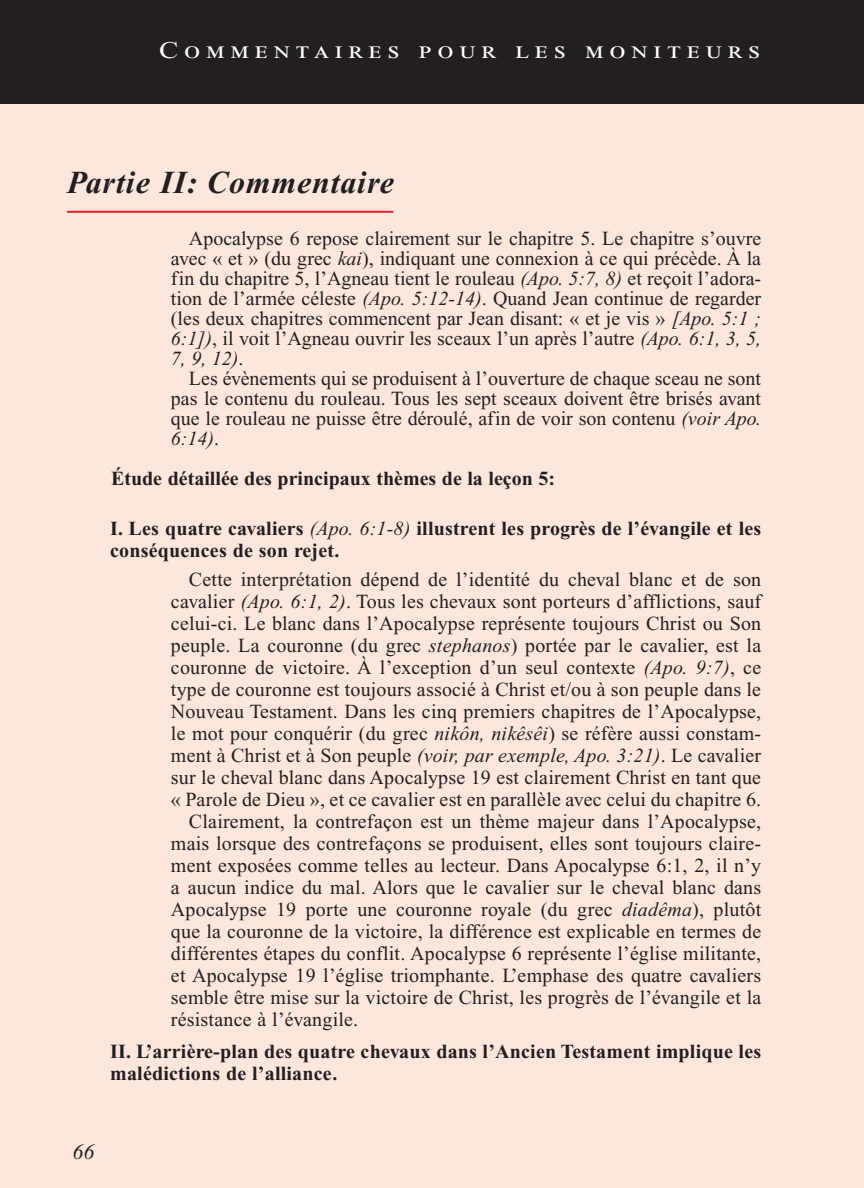
<style>
.page{position:relative;width:864px;height:1188px;background:#fff}
.page>*{position:absolute;margin:0;border:0;box-sizing:border-box;transform-origin:0 0}
.Main_Head_Teachers_C{font:italic 700 32px "Times New Roman PS Std";letter-spacing:.025em;color:#231f20}
.t1{font:24px "Times New Roman PS Std";letter-spacing:.2em;color:#fff;scale:1.2 1}
.t2{font:italic 22px "Times New Roman PS Std";color:#231f20}
.Bulleted_Points1{font:20px/22px "Times New Roman PS Std";letter-spacing:.01em;color:#231f20;text-align:justify}
.First_Line_Space_Tea{font:20px/20px "Times New Roman PS Std";color:#231f20;text-align:justify}
.Bulleted_Points1-2{font:700 20px/22px "Times New Roman PS Std";letter-spacing:.01em;color:#231f20}
.First_Line_Space_Tea-2{font:700 20px "Times New Roman PS Std";color:#231f20}
.s1{font-style:italic}
.s2{font-weight:400;font-style:italic}
</style>
<div class="page">
<div style="left:0;top:100px;width:864px;height:1088px;background:#fde7dc"></div>
<div style="left:0;top:0;width:864px;height:104px;background:#231f20"></div>
<hr style="left:67px;top:211px;width:326px;height:2px;background:#ee1d23">
<p class="t1" style="left:159px;top:36px;width:502px">Commentaires pour les moniteurs</p>
<p class="Main_Head_Teachers_C" style="left:67px;top:165px;width:328px">Partie II: Commentaire</p>
<p class="First_Line_Space_Tea" style="left:171px;top:229px;width:592px;text-indent:18px">Apocalypse 6 repose clairement sur le chapitre 5. Le chapitre s’ouvre avec « et » (du grec <span class="s1">kai</span>), indiquant une connexion à ce qui précède. À la fin du chapitre 5, l’Agneau tient le rouleau <span class="s1">(Apo. 5:7, 8)</span> et reçoit l’adora&shy;tion de l’armée céleste <span class="s1">(Apo. 5:12-14)</span>. Quand Jean continue de regarder (les deux chapitres commencent par Jean disant: « et je vis » <span class="s1">[Apo. 5:1 ; 6:1])</span>, il voit l’Agneau ouvrir les sceaux l’un après l’autre <span class="s1">(Apo. 6:1, 3, 5, 7, 9, 12)</span>.</p>
<p class="First_Line_Space_Tea" style="left:171px;top:369px;width:592px;text-indent:18px">Les évènements qui se produisent à l’ouverture de chaque sceau ne sont pas le contenu du rouleau. Tous les sept sceaux doivent être brisés avant que le rouleau ne puisse être déroulé, afin de voir son contenu <span class="s1">(voir Apo.<br>6:14)</span>.</p>
<p class="First_Line_Space_Tea-2" style="left:111px;top:467px;width:445px">Étude détaillée des principaux thèmes de la leçon 5:</p>
<p class="Bulleted_Points1-2" style="left:110px;top:517px;width:653px">I. Les quatre cavaliers <span class="s2">(Apo. 6:1-8)</span> illustrent les progrès de l’évangile et les conséquences de son rejet.</p>
<p class="Bulleted_Points1" style="left:171px;top:568px;width:592px;text-indent:18px">Cette interprétation dépend de l’identité du cheval blanc et de son cavalier <span class="s1">(Apo. 6:1, 2)</span>. Tous les chevaux sont porteurs d’afflictions, sauf celui-ci. Le blanc dans l’Apocalypse représente toujours Christ ou Son peuple. La couronne (du grec <span class="s1">stephanos</span>) portée par le cavalier, est la couronne de victoire. À l’exception d’un seul contexte <span class="s1">(Apo. 9:7)</span>, ce type de couronne est toujours associé à Christ et/ou à son peuple dans le Nouveau Testament. Dans les cinq premiers chapitres de l’Apocalypse, le mot pour conquérir (du grec <span class="s1">nikôn, nikêsêi</span>) se réfère aussi constam&shy;ment à Christ et à Son peuple <span class="s1">(voir, par exemple, Apo. 3:21)</span>. Le cavalier sur le cheval blanc dans Apocalypse 19 est clairement Christ en tant que « Parole de Dieu », et ce cavalier est en parallèle avec celui du chapitre 6.</p>
<p class="Bulleted_Points1" style="left:171px;top:810px;width:592px;text-indent:18px">Clairement, la contrefaçon est un thème majeur dans l’Apocalypse, mais lorsque des contrefaçons se produisent, elles sont toujours claire&shy;ment exposées comme telles au lecteur. Dans Apocalypse 6:1, 2, il n’y a aucun indice du mal. Alors que le cavalier sur le cheval blanc dans Apocalypse 19 porte une couronne royale (du grec <span class="s1">diadêma</span>), plutôt que la couronne de la victoire, la différence est explicable en termes de différentes étapes du conflit. Apocalypse 6 représente l’église militante, et Apocalypse 19 l’église triomphante. L’emphase des quatre cavaliers semble être mise sur la victoire de Christ, les progrès de l’évangile et la résistance à l’évangile.</p>
<p class="Bulleted_Points1-2" style="left:110px;top:1040px;width:653px">II. L’arrière-plan des quatre chevaux dans l’Ancien Testament implique les malédictions de l’alliance.</p>
<p class="t2" style="left:73px;top:1140px;width:23px">66</p>
</div>
